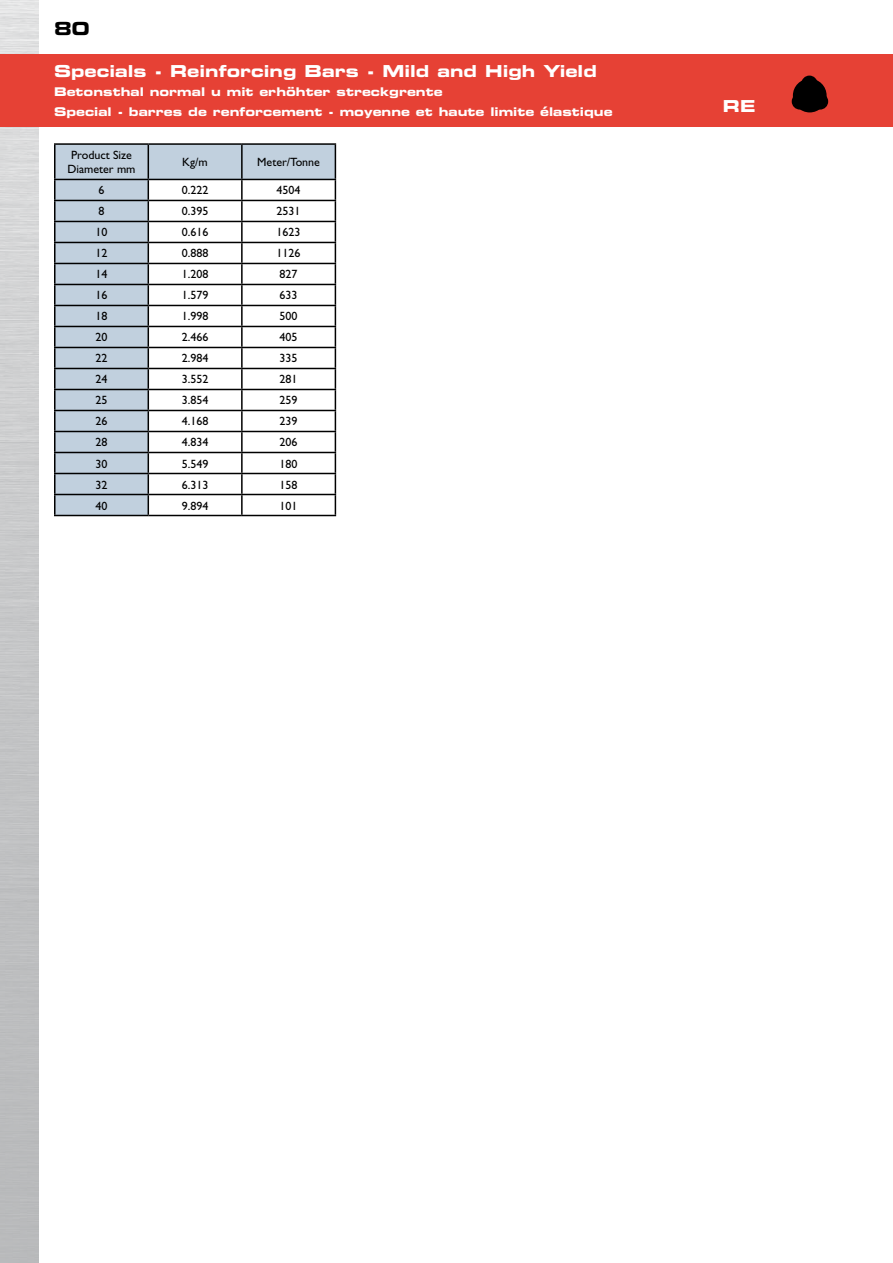
<style>
.page{position:relative;width:893px;height:1263px;background:#fff}
.page>*{position:absolute;margin:0;border:0;box-sizing:border-box;transform-origin:0 0}
.t1{font:18px "Eurostile Bold Extended Two";color:#000}
.t2{font:16.5px "Eurostile Bold Extended Two";color:#fff}
.t3{font:12px/14.4px "Gill Sans";color:#000;text-align:center}
.t4{font:12px/19.5px "Eurostile Bold Extended Two";color:#fff}
</style>
<div class="page">
<img style="left:0;top:0;width:38px;height:1263px">
<div style="left:0;top:54px;width:893px;height:72px;background:#e64135"></div>
<svg style="left:56px;top:145px;width:279px;height:370px"></svg>
<hr style="left:54px;top:143px;width:94px;height:2px;background:#000">
<hr style="left:54px;top:145px;width:2px;height:34px;background:#000">
<hr style="left:148px;top:143px;width:94px;height:2px;background:#000">
<hr style="left:148px;top:145px;width:1px;height:34px;background:#000">
<hr style="left:242px;top:143px;width:94px;height:2px;background:#000">
<hr style="left:241px;top:145px;width:2px;height:34px;background:#000">
<hr style="left:335px;top:145px;width:1px;height:34px;background:#000">
<hr style="left:54px;top:179px;width:94px;height:1px;background:#000">
<hr style="left:54px;top:180px;width:2px;height:20px;background:#000">
<hr style="left:148px;top:179px;width:94px;height:1px;background:#000">
<hr style="left:242px;top:179px;width:94px;height:1px;background:#000">
<hr style="left:241px;top:180px;width:2px;height:20px;background:#000">
<hr style="left:54px;top:200px;width:94px;height:1px;background:#000">
<hr style="left:54px;top:201px;width:2px;height:20px;background:#000">
<hr style="left:148px;top:200px;width:94px;height:1px;background:#000">
<hr style="left:242px;top:200px;width:94px;height:1px;background:#000">
<hr style="left:241px;top:201px;width:2px;height:20px;background:#000">
<hr style="left:54px;top:221px;width:94px;height:1px;background:#000">
<hr style="left:54px;top:222px;width:2px;height:20px;background:#000">
<hr style="left:148px;top:221px;width:94px;height:1px;background:#000">
<hr style="left:242px;top:221px;width:94px;height:1px;background:#000">
<hr style="left:241px;top:222px;width:2px;height:20px;background:#000">
<hr style="left:54px;top:242px;width:94px;height:1px;background:#000">
<hr style="left:54px;top:243px;width:2px;height:20px;background:#000">
<hr style="left:148px;top:242px;width:94px;height:1px;background:#000">
<hr style="left:242px;top:242px;width:94px;height:1px;background:#000">
<hr style="left:241px;top:243px;width:2px;height:20px;background:#000">
<hr style="left:54px;top:263px;width:94px;height:1px;background:#000">
<hr style="left:54px;top:264px;width:2px;height:20px;background:#000">
<hr style="left:148px;top:263px;width:94px;height:1px;background:#000">
<hr style="left:242px;top:263px;width:94px;height:1px;background:#000">
<hr style="left:241px;top:264px;width:2px;height:20px;background:#000">
<hr style="left:54px;top:284px;width:94px;height:1px;background:#000">
<hr style="left:54px;top:285px;width:2px;height:20px;background:#000">
<hr style="left:148px;top:284px;width:94px;height:1px;background:#000">
<hr style="left:242px;top:284px;width:94px;height:1px;background:#000">
<hr style="left:241px;top:285px;width:2px;height:20px;background:#000">
<hr style="left:54px;top:305px;width:94px;height:1px;background:#000">
<hr style="left:54px;top:306px;width:2px;height:20px;background:#000">
<hr style="left:148px;top:305px;width:94px;height:1px;background:#000">
<hr style="left:242px;top:305px;width:94px;height:1px;background:#000">
<hr style="left:241px;top:306px;width:2px;height:20px;background:#000">
<hr style="left:54px;top:326px;width:94px;height:1px;background:#000">
<hr style="left:54px;top:327px;width:2px;height:20px;background:#000">
<hr style="left:148px;top:326px;width:94px;height:1px;background:#000">
<hr style="left:242px;top:326px;width:94px;height:1px;background:#000">
<hr style="left:241px;top:327px;width:2px;height:20px;background:#000">
<hr style="left:54px;top:347px;width:94px;height:1px;background:#000">
<hr style="left:54px;top:348px;width:2px;height:20px;background:#000">
<hr style="left:148px;top:347px;width:94px;height:1px;background:#000">
<hr style="left:242px;top:347px;width:94px;height:1px;background:#000">
<hr style="left:241px;top:348px;width:2px;height:20px;background:#000">
<hr style="left:54px;top:368px;width:94px;height:1px;background:#000">
<hr style="left:54px;top:369px;width:2px;height:20px;background:#000">
<hr style="left:148px;top:368px;width:94px;height:1px;background:#000">
<hr style="left:242px;top:368px;width:94px;height:1px;background:#000">
<hr style="left:241px;top:369px;width:2px;height:20px;background:#000">
<hr style="left:54px;top:389px;width:94px;height:1px;background:#000">
<hr style="left:54px;top:390px;width:2px;height:20px;background:#000">
<hr style="left:148px;top:389px;width:94px;height:1px;background:#000">
<hr style="left:242px;top:389px;width:94px;height:1px;background:#000">
<hr style="left:241px;top:390px;width:2px;height:20px;background:#000">
<hr style="left:54px;top:410px;width:94px;height:1px;background:#000">
<hr style="left:54px;top:411px;width:2px;height:20px;background:#000">
<hr style="left:148px;top:410px;width:94px;height:1px;background:#000">
<hr style="left:242px;top:410px;width:94px;height:1px;background:#000">
<hr style="left:241px;top:411px;width:2px;height:20px;background:#000">
<hr style="left:54px;top:431px;width:94px;height:1px;background:#000">
<hr style="left:54px;top:432px;width:2px;height:20px;background:#000">
<hr style="left:148px;top:431px;width:94px;height:1px;background:#000">
<hr style="left:242px;top:431px;width:94px;height:1px;background:#000">
<hr style="left:241px;top:432px;width:2px;height:20px;background:#000">
<hr style="left:54px;top:452px;width:94px;height:1px;background:#000">
<hr style="left:54px;top:453px;width:2px;height:20px;background:#000">
<hr style="left:148px;top:452px;width:94px;height:1px;background:#000">
<hr style="left:242px;top:452px;width:94px;height:1px;background:#000">
<hr style="left:241px;top:453px;width:2px;height:20px;background:#000">
<hr style="left:54px;top:473px;width:94px;height:1px;background:#000">
<hr style="left:54px;top:474px;width:2px;height:20px;background:#000">
<hr style="left:148px;top:473px;width:94px;height:1px;background:#000">
<hr style="left:242px;top:473px;width:94px;height:1px;background:#000">
<hr style="left:241px;top:474px;width:2px;height:20px;background:#000">
<hr style="left:54px;top:494px;width:94px;height:1px;background:#000">
<hr style="left:54px;top:495px;width:2px;height:20px;background:#000">
<hr style="left:148px;top:494px;width:94px;height:1px;background:#000">
<svg style="left:148px;top:180px;width:1px;height:335px"></svg>
<hr style="left:242px;top:494px;width:94px;height:1px;background:#000">
<hr style="left:241px;top:495px;width:2px;height:20px;background:#000">
<svg style="left:335px;top:180px;width:1px;height:335px"></svg>
<hr style="left:54px;top:515px;width:94px;height:1px;background:#000">
<hr style="left:148px;top:515px;width:94px;height:1px;background:#000">
<hr style="left:242px;top:515px;width:94px;height:1px;background:#000">
<div style="left:794px;top:80px;width:31px;height:31px;background:#000;border-radius:50%"></div>
<div style="left:793px;top:79px;width:34px;height:33px;border:3px solid #000;border-radius:50%"></div>
<div style="left:803px;top:77px;width:13px;height:13px;background:#000;border-radius:50%"></div>
<div style="left:801px;top:76px;width:16px;height:16px;border:3px solid #000;border-radius:50%"></div>
<div style="left:793px;top:95px;width:13px;height:13px;background:#000;border-radius:50%"></div>
<div style="left:792px;top:93px;width:16px;height:17px;border:3px solid #000;border-radius:50%"></div>
<div style="left:813px;top:95px;width:14px;height:13px;background:#000;border-radius:50%"></div>
<div style="left:812px;top:93px;width:16px;height:17px;border:3px solid #000;border-radius:50%"></div>
<h1 class="t1" style="left:54px;top:16px;width:37px">80</h1>
<h2 class="t2" style="left:54px;top:59px;width:544px">Specials - Reinforcing Bars - Mild and High Yield</h2>
<p class="t4" style="left:54px;top:82px;width:560px">Betonsthal normal u mit erhöhter streckgrente<br>Special - barres de renforcement - moyenne et haute limite élastique</p>
<p class="t3" style="left:67px;top:148px;width:70px">Product Size<br>Diameter mm</p>
<p class="t3" style="left:182px;top:155px;width:27px">Kg/m</p>
<p class="t3" style="left:257px;top:155px;width:64px">Meter/Tonne</p>
<p class="t3" style="left:99px;top:183px;width:7px">6</p>
<p class="t3" style="left:182px;top:183px;width:28px">0.222</p>
<p class="t3" style="left:277px;top:183px;width:25px">4504</p>
<p class="t3" style="left:99px;top:204px;width:7px">8</p>
<p class="t3" style="left:182px;top:204px;width:28px">0.395</p>
<p class="t3" style="left:277px;top:204px;width:25px">2531</p>
<p class="t3" style="left:96px;top:225px;width:14px">10</p>
<p class="t3" style="left:182px;top:225px;width:28px">0.616</p>
<p class="t3" style="left:277px;top:225px;width:25px">1623</p>
<p class="t3" style="left:96px;top:246px;width:14px">12</p>
<p class="t3" style="left:182px;top:246px;width:28px">0.888</p>
<p class="t3" style="left:277px;top:246px;width:25px">1126</p>
<p class="t3" style="left:96px;top:267px;width:14px">14</p>
<p class="t3" style="left:182px;top:267px;width:28px">1.208</p>
<p class="t3" style="left:280px;top:267px;width:19px">827</p>
<p class="t3" style="left:96px;top:288px;width:14px">16</p>
<p class="t3" style="left:182px;top:288px;width:28px">1.579</p>
<p class="t3" style="left:280px;top:288px;width:19px">633</p>
<p class="t3" style="left:96px;top:309px;width:14px">18</p>
<p class="t3" style="left:182px;top:309px;width:28px">1.998</p>
<p class="t3" style="left:280px;top:309px;width:19px">500</p>
<p class="t3" style="left:96px;top:330px;width:14px">20</p>
<p class="t3" style="left:182px;top:330px;width:28px">2.466</p>
<p class="t3" style="left:280px;top:330px;width:19px">405</p>
<p class="t3" style="left:96px;top:351px;width:14px">22</p>
<p class="t3" style="left:182px;top:351px;width:28px">2.984</p>
<p class="t3" style="left:280px;top:351px;width:19px">335</p>
<p class="t3" style="left:96px;top:372px;width:14px">24</p>
<p class="t3" style="left:182px;top:372px;width:28px">3.552</p>
<p class="t3" style="left:280px;top:372px;width:19px">281</p>
<p class="t3" style="left:96px;top:393px;width:14px">25</p>
<p class="t3" style="left:182px;top:393px;width:28px">3.854</p>
<p class="t3" style="left:280px;top:393px;width:19px">259</p>
<p class="t3" style="left:96px;top:414px;width:14px">26</p>
<p class="t3" style="left:182px;top:414px;width:28px">4.168</p>
<p class="t3" style="left:280px;top:414px;width:19px">239</p>
<p class="t3" style="left:96px;top:435px;width:14px">28</p>
<p class="t3" style="left:182px;top:435px;width:28px">4.834</p>
<p class="t3" style="left:280px;top:435px;width:19px">206</p>
<p class="t3" style="left:96px;top:456px;width:14px">30</p>
<p class="t3" style="left:182px;top:456px;width:28px">5.549</p>
<p class="t3" style="left:280px;top:456px;width:19px">180</p>
<p class="t3" style="left:96px;top:477px;width:14px">32</p>
<p class="t3" style="left:182px;top:477px;width:28px">6.313</p>
<p class="t3" style="left:280px;top:477px;width:19px">158</p>
<p class="t3" style="left:96px;top:498px;width:14px">40</p>
<p class="t3" style="left:182px;top:498px;width:28px">9.894</p>
<p class="t3" style="left:280px;top:498px;width:19px">101</p>
<h2 class="t2" style="left:723px;top:94px;width:34px">RE</h2>
</div>
